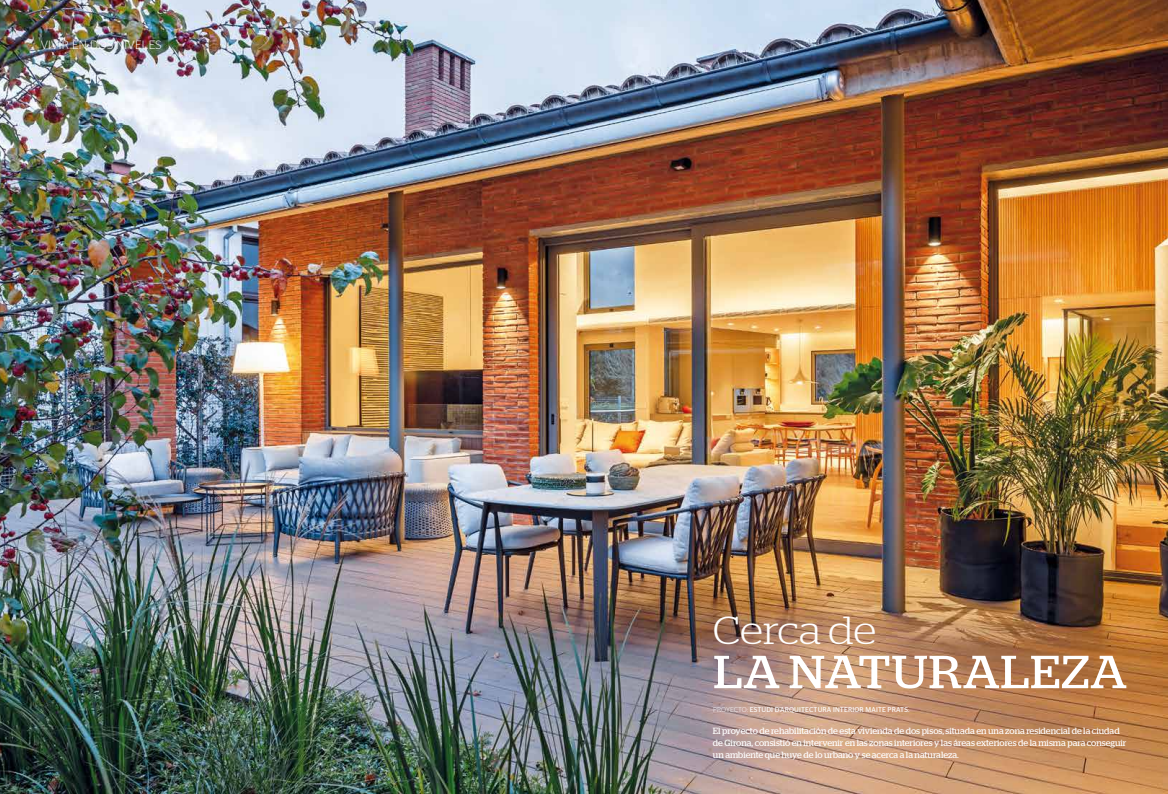
<style>
.page{position:relative;width:1168px;height:794px;background:#fff}
.page>*{position:absolute;margin:0;border:0;box-sizing:border-box;transform-origin:0 0}
.t1{font:46.3px "Stag";letter-spacing:.02em;color:#fff;scale:1.1 1}
.t2{font:300 39px "Stag";letter-spacing:-.01em;color:#fff;scale:1.1 1}
.t3{font:300 12px "Stag Sans";letter-spacing:.02em;color:#fff}
.t4{font:9px/12px "Stag";color:#fff}
.t5{font:7px "Stag Sans";letter-spacing:.02em;color:#fff}
.s1{font-weight:300}
</style>
<div class="page">
<img style="left:0;top:0;width:1168px;height:794px">
<h3 class="t3" style="left:41px;top:38px;width:122px">VIVIR EN DOS NIVELES</h3>
<h2 class="t2" style="left:713px;top:608px;width:150px">Cerca de</h2>
<h1 class="t1" style="left:713px;top:645px;width:377px">LA NATURALEZA</h1>
<p class="t5" style="left:713px;top:705px;width:198px"><span class="s1">PROYECTO:</span> ESTUDI D’ARQUITECTURA INTERIOR MAITE PRATS.</p>
<p class="t4" style="left:713px;top:724px;width:415px">El proyecto de rehabilitación de esta vivienda de dos pisos, situada en una zona residencial de la ciudad de Girona, consistió en intervenir en las zonas interiores y las áreas exteriores de la misma para conseguir un ambiente que huye de lo urbano y se acerca a la naturaleza.</p>
</div>
